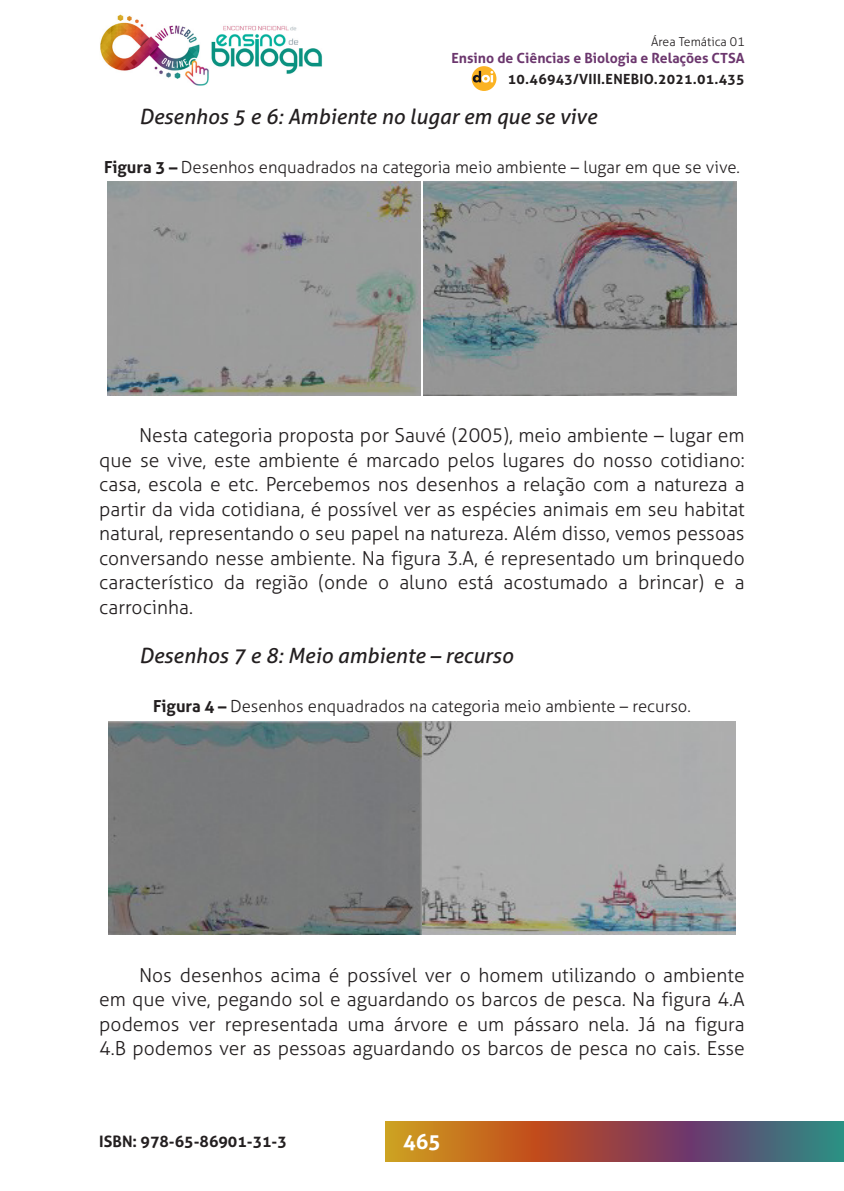
<style>
.page{position:relative;width:844px;height:1191px;background:#fff}
.page>*{position:absolute;margin:0;border:0;box-sizing:border-box;transform-origin:0 0}
._5_SUBTÍTULO_3{font:italic 21px "Aller";color:#231f20}
.t1{font:700 21px "Aller";color:#fff}
._2_CORPO{font:300 19.25px/24.5px "Aller";color:#231f20;text-align:justify}
._7_LEGENDAS{font:300 16.62px "Aller";color:#231f20}
.t2{font:700 15.75px "Aller";color:#231f20}
.t3{font:700 14px "Aller";color:#6c376e}
.t4{font:700 14px "Aller";letter-spacing:.02em;color:#231f20}
.t5{font:300 12.25px "Aller";color:#231f20}
.s1{font-weight:700}
</style>
<div class="page">
<img style="left:100px;top:14px;width:109px;height:72px">
<img style="left:211px;top:25px;width:111px;height:49px">
<svg style="left:385px;top:1121px;width:458px;height:40px;background:#8d5e49"></svg>
<div style="left:471px;top:66px;width:25px;height:25px;background:#fbb323;border-radius:50%"></div>
<svg style="left:472px;top:71px;width:21px;height:12px"></svg>
<img style="left:108px;top:182px;width:312px;height:213px">
<img style="left:423px;top:182px;width:312px;height:213px">
<img style="left:109px;top:721px;width:626px;height:213px">
<p class="t5" style="left:651px;top:34px;width:95px">Área Temática 01</p>
<p class="t3" style="left:451px;top:49px;width:294px">Ensino de Ciências e Biologia e Relações CTSA</p>
<p class="t4" style="left:508px;top:70px;width:238px">10.46943/VIII.ENEBIO.2021.01.435</p>
<p class="_5_SUBTÍTULO_3" style="left:139px;top:103px;width:459px">Desenhos 5 e 6: Ambiente no lugar em que se vive</p>
<p class="_7_LEGENDAS" style="left:104px;top:157px;width:637px"><span class="s1">Figura 3 –</span> Desenhos enquadrados na categoria meio ambiente – lugar em que se vive.</p>
<p class="_2_CORPO" style="left:99px;top:423px;width:646px;text-indent:40px">Nesta categoria proposta por Sauvé (2005), meio ambiente – lugar em que se vive, este ambiente é marcado pelos lugares do nosso cotidiano: casa, escola e etc. Percebemos nos desenhos a relação com a natureza a partir da vida cotidiana, é possível ver as espécies animais em seu habitat natural, representando o seu papel na natureza. Além disso, vemos pessoas conversando nesse ambiente. Na figura 3.A, é representado um brinquedo característico da região (onde o aluno está acostumado a brincar) e a carrocinha.</p>
<p class="_5_SUBTÍTULO_3" style="left:139px;top:642px;width:375px">Desenhos 7 e 8: Meio ambiente – recurso</p>
<p class="_7_LEGENDAS" style="left:153px;top:696px;width:539px"><span class="s1">Figura 4 –</span> Desenhos enquadrados na categoria meio ambiente – recurso.</p>
<p class="_2_CORPO" style="left:99px;top:962px;width:646px;text-indent:40px">Nos desenhos acima é possível ver o homem utilizando o ambiente em que vive, pegando sol e aguardando os barcos de pesca. Na figura 4.A podemos ver representada uma árvore e um pássaro nela. Já na figura 4.B podemos ver as pessoas aguardando os barcos de pesca no cais. Esse</p>
<p class="t2" style="left:99px;top:1131px;width:189px">ISBN: 978-65-86901-31-3</p>
<p class="t1" style="left:403px;top:1128px;width:39px">465</p>
</div>
